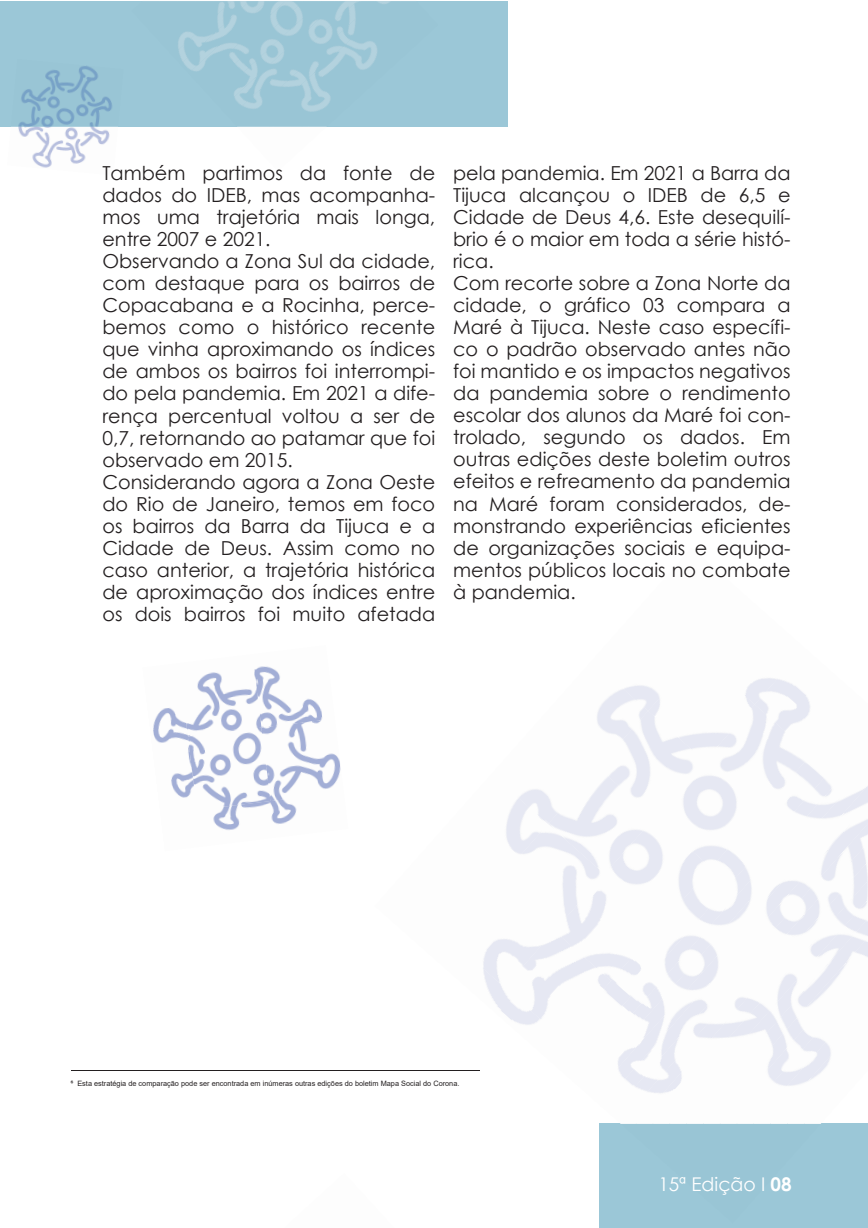
<style>
.page{position:relative;width:868px;height:1228px;background:#fff}
.page>*{position:absolute;margin:0;border:0;box-sizing:border-box;transform-origin:0 0}
.t1{font:19.25px/22px "Century Gothic";color:#231f20}
.t2{font:18.9px "Century Gothic";color:#fff}
.t3{font:7.35px "Arial";color:#231f20}
.s1{font-weight:700}
</style>
<div class="page">
<div style="left:599px;top:1124px;width:269px;height:104px;background:#9bc7d7"></div>
<div style="left:0;top:1px;width:507px;height:126px;background:#9bc7d7"></div>
<img style="left:261px;top:666px;width:62px;height:52px">
<img style="left:261px;top:718px;width:80px;height:74px">
<img style="left:213px;top:792px;width:84px;height:38px">
<img style="left:197px;top:666px;width:64px;height:61px">
<img style="left:197px;top:727px;width:73px;height:83px">
<img style="left:153px;top:708px;width:44px;height:90px">
<img style="left:755px;top:678px;width:52px;height:20px">
<img style="left:755px;top:698px;width:55px;height:6px">
<img style="left:648px;top:681px;width:107px;height:30px">
<img style="left:705px;top:704px;width:106px;height:107px">
<img style="left:617px;top:823px;width:251px;height:251px">
<img style="left:620px;top:842px;width:248px;height:282px">
<img style="left:636px;top:861px;width:232px;height:263px">
<img style="left:652px;top:880px;width:216px;height:244px">
<img style="left:669px;top:899px;width:199px;height:225px">
<img style="left:597px;top:685px;width:51px;height:32px">
<img style="left:598px;top:711px;width:107px;height:56px">
<img style="left:654px;top:761px;width:107px;height:107px">
<img style="left:686px;top:918px;width:182px;height:206px">
<img style="left:703px;top:937px;width:165px;height:187px">
<img style="left:720px;top:956px;width:148px;height:168px">
<img style="left:736px;top:975px;width:132px;height:149px">
<img style="left:753px;top:994px;width:115px;height:130px">
<img style="left:548px;top:767px;width:107px;height:57px">
<img style="left:604px;top:817px;width:107px;height:50px">
<img style="left:609px;top:867px;width:121px;height:187px">
<img style="left:770px;top:1013px;width:98px;height:111px">
<img style="left:787px;top:1032px;width:81px;height:92px">
<img style="left:804px;top:1051px;width:64px;height:73px">
<img style="left:507px;top:789px;width:41px;height:35px">
<img style="left:506px;top:824px;width:99px;height:50px">
<img style="left:562px;top:874px;width:99px;height:107px">
<img style="left:561px;top:931px;width:50px;height:106px">
<img style="left:483px;top:937px;width:78px;height:88px">
<img style="left:18px;top:127px;width:92px;height:41px">
<img style="left:11px;top:66px;width:107px;height:61px">
<img style="left:237px;top:1px;width:138px;height:126px">
<img style="left:237px;top:1px;width:120px;height:117px">
<img style="left:236px;top:1px;width:103px;height:108px">
<img style="left:234px;top:1px;width:87px;height:99px">
<img style="left:234px;top:1px;width:69px;height:90px">
<img style="left:234px;top:1px;width:51px;height:81px">
<img style="left:185px;top:1px;width:83px;height:72px">
<img style="left:180px;top:1px;width:70px;height:63px">
<img style="left:281px;top:71px;width:68px;height:56px">
<img style="left:178px;top:1px;width:54px;height:55px">
<img style="left:178px;top:1px;width:36px;height:46px">
<img style="left:178px;top:1px;width:18px;height:37px">
<img style="left:263px;top:103px;width:34px;height:24px">
<svg style="left:291px;top:121px;width:11px;height:6px"></svg>
<img style="left:255px;top:119px;width:15px;height:8px">
<hr style="left:71px;top:1070px;width:409px;height:1px;background:#231f20">
<p class="t1" style="left:102px;top:162px;width:334px">Também partimos da fonte de dados do IDEB, mas acompanha&shy;mos uma trajetória mais longa, entre 2007 e 2021.<br>Observando a Zona Sul da cidade, com destaque para os bairros de<br>Copacabana e a Rocinha, perce&shy;bemos como o histórico recente que vinha aproximando os índices de ambos os bairros foi interrompi&shy;do pela pandemia. Em 2021 a dife&shy;rença percentual voltou a ser de<br>0,7, retornando ao patamar que foi observado em 2015.<br>Considerando agora a Zona Oeste do Rio de Janeiro, temos em foco os bairros da Barra da Tijuca e a<br>Cidade de Deus. Assim como no caso anterior, a trajetória histórica de aproximação dos índices entre os dois bairros foi muito afetada</p>
<p class="t1" style="left:453px;top:162px;width:339px">pela pandemia. Em 2021 a Barra da<br>Tijuca alcançou o IDEB de 6,5 e<br>Cidade de Deus 4,6. Este desequilí&shy;brio é o maior em toda a série histó&shy;rica.<br>Com recorte sobre a Zona Norte da cidade, o gráfico 03 compara a<br>Maré à Tijuca. Neste caso específi&shy;co o padrão observado antes não foi mantido e os impactos negativos da pandemia sobre o rendimento escolar dos alunos da Maré foi con&shy;trolado, segundo os dados. Em outras edições deste boletim outros efeitos e refreamento da pandemia na Maré foram considerados, de&shy;monstrando experiências eficientes de organizações sociais e equipa&shy;mentos públicos locais no combate à pandemia.</p>
<p class="t3" style="left:71px;top:1078px;width:390px">⁶ Esta estratégia de comparação pode ser encontrada em inúmeras outras edições do boletim Mapa Social do Corona.</p>
<p class="t2" style="left:658px;top:1171px;width:135px">15ª Edição I <span class="s1">08</span></p>
</div>
